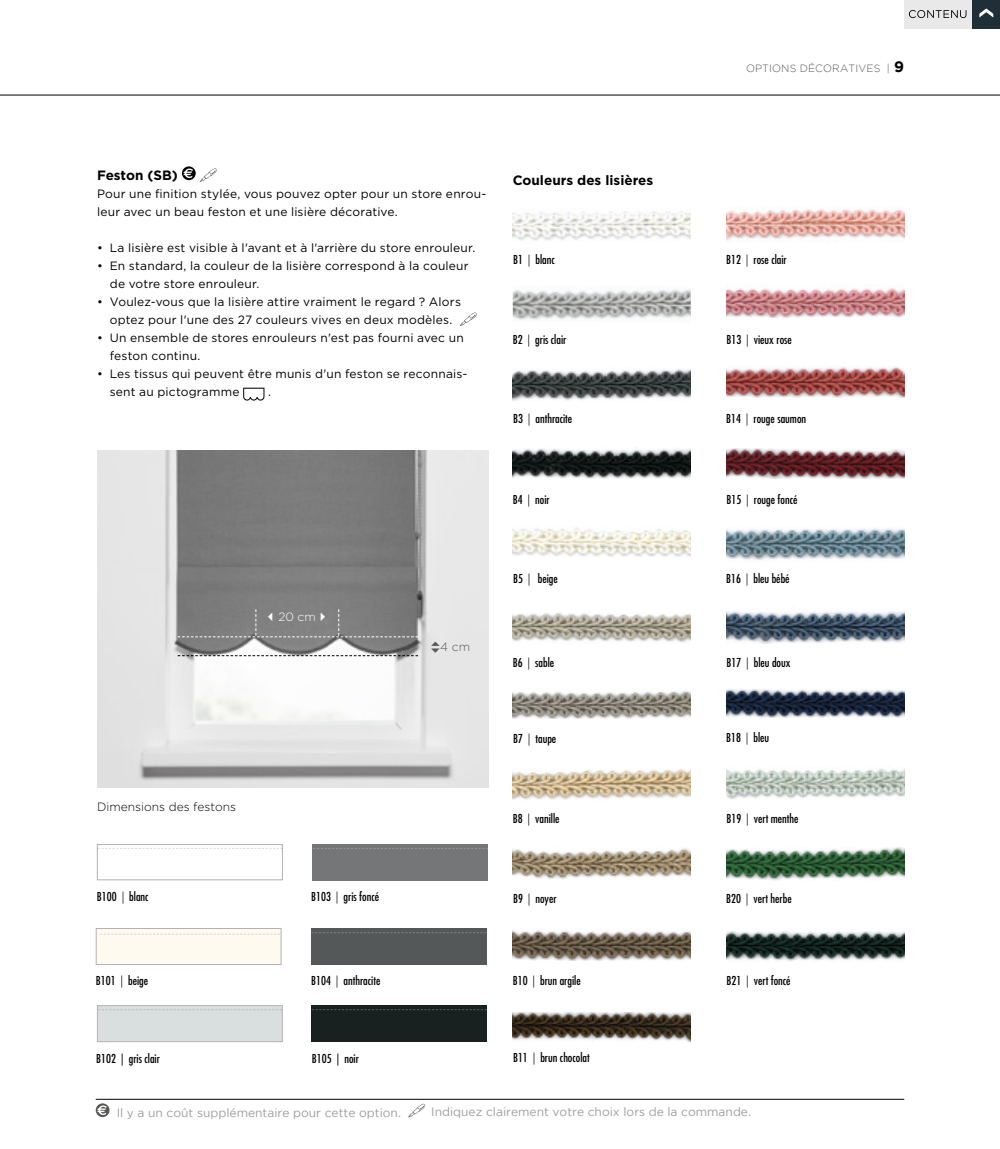
<style>
.page{position:relative;width:1000px;height:1149px;background:#fff}
.page>*{position:absolute;margin:0;border:0;box-sizing:border-box;transform-origin:0 0}
.t1{font:700 13.5px "Gotham";color:#000}
.t2{font:12px/18px "Gotham";letter-spacing:.015em;color:#000}
.t3{font:condensed 12px "Futura Std";color:#000}
.t4{font:12px "Gotham";color:#9d9d9c}
.t5{font:300 12px "Gotham";color:#000}
.t6{font:300 12px "Gotham";color:#fff}
.t7{font:300 12px "Gotham";color:#575756}
.t8{font:300 10.5px "Gotham";letter-spacing:.015em;color:#575756}
.s1{font-weight:300}
.s2{font-weight:700;font-size:15px;color:#000}
</style>
<div class="page">
<hr style="left:0;top:95px;width:999px;height:1px;background:#000">
<hr style="left:96px;top:1098px;width:808px;height:1px;background:#000">
<svg style="left:182px;top:166px;width:14px;height:14px"></svg>
<svg style="left:183px;top:168px;width:10px;height:10px"></svg>
<svg style="left:200px;top:168px;width:17px;height:14px"></svg>
<svg style="left:459px;top:312px;width:17px;height:14px"></svg>
<svg style="left:243px;top:387px;width:21px;height:13px"></svg>
<img style="left:97px;top:450px;width:391px;height:337px">
<img style="left:512px;top:211px;width:178px;height:30px">
<img style="left:512px;top:369px;width:178px;height:32px">
<img style="left:512px;top:527px;width:178px;height:30px">
<img style="left:512px;top:691px;width:178px;height:27px">
<img style="left:512px;top:848px;width:178px;height:31px">
<img style="left:512px;top:1012px;width:178px;height:29px">
<img style="left:726px;top:288px;width:178px;height:29px">
<img style="left:726px;top:449px;width:178px;height:29px">
<img style="left:726px;top:611px;width:178px;height:32px">
<img style="left:726px;top:769px;width:178px;height:29px">
<img style="left:726px;top:931px;width:178px;height:30px">
<img style="left:512px;top:289px;width:178px;height:31px">
<img style="left:512px;top:447px;width:178px;height:32px">
<img style="left:512px;top:612px;width:178px;height:31px">
<img style="left:512px;top:769px;width:178px;height:31px">
<img style="left:512px;top:930px;width:178px;height:30px">
<img style="left:726px;top:209px;width:178px;height:32px">
<img style="left:726px;top:366px;width:178px;height:31px">
<img style="left:726px;top:528px;width:178px;height:32px">
<img style="left:726px;top:689px;width:178px;height:28px">
<img style="left:726px;top:847px;width:178px;height:33px">
<div style="left:97px;top:843px;width:186px;height:36px;background:#fff;border:1px solid #b3b2b2"></div>
<div style="left:97px;top:1004px;width:185px;height:37px;background:#d9dfdf;border:1px solid #b3b2b2"></div>
<svg style="left:98px;top:1009px;width:184px;height:1px"></svg>
<div style="left:96px;top:927px;width:185px;height:37px;background:#fefaef;border:1px solid #b3b2b2"></div>
<svg style="left:100px;top:933px;width:180px;height:1px"></svg>
<div style="left:312px;top:844px;width:176px;height:36px;background:#757678"></div>
<svg style="left:313px;top:848px;width:175px;height:1px"></svg>
<div style="left:310px;top:927px;width:176px;height:36px;background:#545858"></div>
<div style="left:311px;top:1005px;width:176px;height:36px;background:#182120"></div>
<svg style="left:311px;top:932px;width:175px;height:1px"></svg>
<svg style="left:178px;top:655px;width:240px;height:1px"></svg>
<svg style="left:178px;top:609px;width:240px;height:28px;background:#808080"></svg>
<svg style="left:96px;top:1102px;width:13px;height:14px"></svg>
<svg style="left:97px;top:1105px;width:10px;height:9px"></svg>
<svg style="left:408px;top:1103px;width:17px;height:14px"></svg>
<div style="left:971px;top:0;width:28px;height:28px;background:#202e38"></div>
<svg style="left:979px;top:8px;width:14px;height:10px"></svg>
<div style="left:904px;top:0;width:67px;height:28px;background:#e9e9e9"></div>
<svg style="left:909px;top:10px;width:57px;height:8px"></svg>
<svg style="left:431px;top:641px;width:8px;height:11px"></svg>
<p class="t1" style="left:97px;top:167px;width:82px">Feston (SB)</p>
<p class="t2" style="left:97px;top:184px;width:391px">Pour une finition stylée, vous pouvez opter pour un store enrou&shy;leur avec un beau feston et une lisière décorative.</p>
<p class="t2" style="left:97px;top:238px;width:380px">• La lisière est visible à l'avant et à l'arrière du store enrouleur.</p>
<p class="t2" style="left:110px;top:256px;width:360px;text-indent:-13px">• En standard, la couleur de la lisière correspond à la couleur de votre store enrouleur.</p>
<p class="t2" style="left:97px;top:292px;width:365px;text-align:center">• Voulez-vous que la lisière attire vraiment le regard ? Alors optez pour l'une des 27 couleurs vives en deux modèles.</p>
<p class="t2" style="left:110px;top:328px;width:355px;text-indent:-13px">• Un ensemble de stores enrouleurs n'est pas fourni avec un feston continu.</p>
<p class="t2" style="left:110px;top:364px;width:359px;text-indent:-13px">• Les tissus qui peuvent être munis d'un feston se reconnais&shy;sent au pictogramme</p>
<p class="t2" style="left:268px;top:382px;width:4px">.</p>
<p class="t6" style="left:265px;top:609px;width:66px">✓20 cm✔</p>
<p class="t5" style="left:97px;top:798px;width:140px">Dimensions des festons</p>
<p class="t3" style="left:97px;top:889px;width:53px">B100 <span class="s1">|</span> blanc</p>
<p class="t3" style="left:311px;top:889px;width:69px">B103 <span class="s1">|</span> gris foncé</p>
<p class="t7" style="left:440px;top:638px;width:31px">4 cm</p>
<p class="t1" style="left:512px;top:172px;width:142px">Couleurs des lisières</p>
<p class="t3" style="left:513px;top:252px;width:43px">B1 <span class="s1">|</span> blanc</p>
<p class="t3" style="left:512px;top:332px;width:55px">B2 <span class="s1">|</span> gris clair</p>
<p class="t3" style="left:513px;top:411px;width:61px">B3 <span class="s1">|</span> anthracite</p>
<p class="t3" style="left:512px;top:492px;width:38px">B4 <span class="s1">|</span> noir</p>
<p class="t3" style="left:513px;top:571px;width:46px">B5 <span class="s1">|</span> beige</p>
<p class="t3" style="left:512px;top:655px;width:43px">B6 <span class="s1">|</span> sable</p>
<p class="t3" style="left:513px;top:731px;width:45px">B7 <span class="s1">|</span> taupe</p>
<p class="t3" style="left:512px;top:811px;width:48px">B8 <span class="s1">|</span> vanille</p>
<p class="t3" style="left:513px;top:890px;width:45px">B9 <span class="s1">|</span> noyer</p>
<p class="t3" style="left:96px;top:973px;width:54px">B101 <span class="s1">|</span> beige</p>
<p class="t3" style="left:311px;top:973px;width:71px">B104 <span class="s1">|</span> anthracite</p>
<p class="t3" style="left:512px;top:972px;width:69px">B10 <span class="s1">|</span> brun argile</p>
<p class="t3" style="left:96px;top:1050px;width:65px">B102 | gris clair</p>
<p class="t3" style="left:312px;top:1050px;width:49px">B105 | noir</p>
<p class="t3" style="left:513px;top:1050px;width:78px">B11 <span class="s1">|</span> brun chocolat</p>
<p class="t8" style="left:745px;top:63px;width:160px">OPTIONS DÉCORATIVES | <span class="s2">9</span></p>
<p class="t3" style="left:726px;top:252px;width:62px">B12 <span class="s1">|</span> rose clair</p>
<p class="t3" style="left:726px;top:332px;width:67px">B13 <span class="s1">|</span> vieux rose</p>
<p class="t3" style="left:726px;top:411px;width:81px">B14 <span class="s1">|</span> rouge saumon</p>
<p class="t3" style="left:726px;top:492px;width:72px">B15 <span class="s1">|</span> rouge foncé</p>
<p class="t3" style="left:726px;top:571px;width:65px">B16 <span class="s1">|</span> bleu bébé</p>
<p class="t3" style="left:726px;top:655px;width:66px">B17 <span class="s1">|</span> bleu doux</p>
<p class="t3" style="left:726px;top:730px;width:45px">B18 <span class="s1">|</span> bleu</p>
<p class="t3" style="left:726px;top:811px;width:74px">B19 <span class="s1">|</span> vert menthe</p>
<p class="t3" style="left:726px;top:890px;width:67px">B20 <span class="s1">|</span> vert herbe</p>
<p class="t3" style="left:726px;top:972px;width:66px">B21 <span class="s1">|</span> vert foncé</p>
<p class="t4" style="left:117px;top:1105px;width:286px">Il y a un coût supplémentaire pour cette option.</p>
<p class="t4" style="left:431px;top:1104px;width:321px">Indiquez clairement votre choix lors de la commande.</p>
</div>
